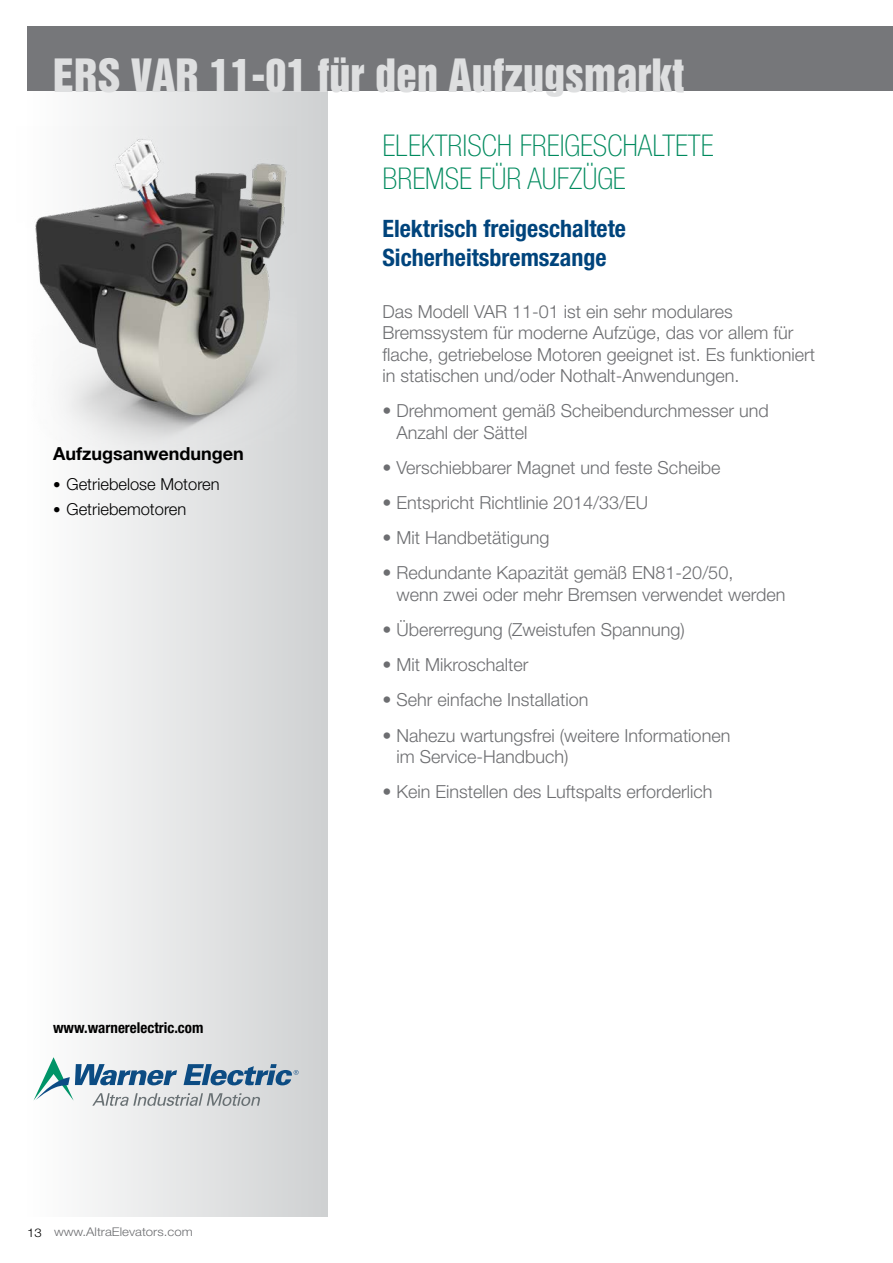
<style>
.page{position:relative;width:893px;height:1263px;background:#fff}
.page>*{position:absolute;margin:0;border:0;box-sizing:border-box;transform-origin:0 0}
.t1{font:42px "Helvetica Inserat LT Std";color:#dedfe0}
.t2{font:100 condensed 30px/33px "Helvetica Neue LT Std";color:#008a5e}
.t3{font:700 condensed 24px/28.8px "Helvetica Neue LT Std";color:#00447c}
.t4{font:300 18px/21.6px "Helvetica Neue LT Std";color:#6d6e71}
.t5{font:700 18px "Helvetica Neue LT Std";color:#000}
.t6{font:300 16.5px "Helvetica Neue LT Std";color:#000}
.t7{font:700 condensed 15px "Helvetica Neue LT Std";color:#000}
.t8{font:300 12px "Helvetica Neue LT Std";color:#6d6e71;scale:1.1 1}
.s1{font-size:15px}
.s2{color:#000}
</style>
<div class="page">
<div style="left:27px;top:84px;width:300px;height:1133px;background:linear-gradient(to right,#fefefe,#cfd1d2)"></div>
<div style="left:27px;top:27px;width:866px;height:64px;background:#76777a"></div>
<svg style="left:34px;top:1057px;width:265px;height:49px"></svg>
<img style="left:27px;top:126px;width:269px;height:338px">
<p class="t1" style="left:53px;top:50px;width:633px">ERS VAR 11-01 für den Aufzugsmarkt</p>
<p class="t2" style="left:382px;top:129px;width:332px">ELEKTRISCH FREIGESCHALTETE<br>BREMSE FÜR AUFZÜGE</p>
<p class="t3" style="left:382px;top:214px;width:245px">Elektrisch freigeschaltete<br>Sicherheitsbremszange</p>
<p class="t4" style="left:382px;top:300px;width:434px">Das Modell VAR 11-01 ist ein sehr modulares Bremssystem für moderne Aufzüge, das vor allem für flache, getriebelose Motoren geeignet ist. Es funktioniert in statischen und/oder Nothalt-Anwendungen.</p>
<p class="t4" style="left:397px;top:400px;width:374px;text-indent:-14px">• Drehmoment gemäß Scheibendurchmesser und<br>Anzahl der Sättel</p>
<p class="t4" style="left:382px;top:457px;width:339px">• Verschiebbarer Magnet und feste Scheibe</p>
<p class="t4" style="left:382px;top:492px;width:267px">• Entspricht Richtlinie 2014/33/EU</p>
<p class="t4" style="left:382px;top:527px;width:169px">• Mit Handbetätigung</p>
<p class="t4" style="left:397px;top:562px;width:390px;text-indent:-14px">• Redundante Kapazität gemäß EN81-20/50,<br>wenn zwei oder mehr Bremsen verwendet werden</p>
<p class="t4" style="left:382px;top:619px;width:304px">• Übererregung (Zweistufen Spannung)</p>
<p class="t4" style="left:382px;top:654px;width:148px">• Mit Mikroschalter</p>
<p class="t4" style="left:382px;top:689px;width:208px">• Sehr einfache Installation</p>
<p class="t4" style="left:397px;top:724px;width:335px;text-indent:-14px">• Nahezu wartungsfrei (weitere Informationen im Service-Handbuch)</p>
<p class="t4" style="left:382px;top:781px;width:332px">• Kein Einstellen des Luftspalts erforderlich</p>
<p class="t5" style="left:53px;top:442px;width:192px">Aufzugsanwendungen</p>
<p class="t6" style="left:53px;top:474px;width:168px"><span class="s1">•</span> Getriebelose Motoren</p>
<p class="t6" style="left:53px;top:499px;width:135px"><span class="s1">•</span> Getriebemotoren</p>
<p class="t7" style="left:53px;top:1018px;width:152px">www.warnerelectric.com</p>
<p class="t8" style="left:27px;top:1225px;width:152px"><span class="s2">13</span> www.AltraElevators.com</p>
</div>
